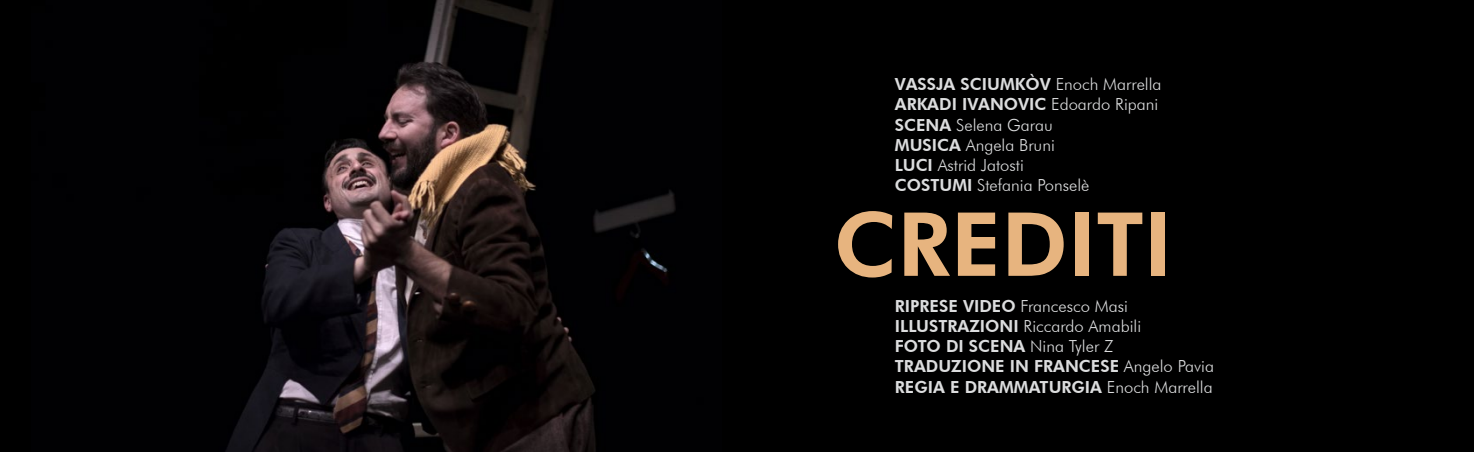
<style>
.page{position:relative;width:1474px;height:452px;background:#fff}
.page>*{position:absolute;margin:0;border:0;box-sizing:border-box;transform-origin:0 0}
.t1{font:800 88.38px "Futura BT";color:#e7b47f}
.t2{font:800 16.62px/20.1px "Futura BT";color:#dcddde}
.t3{font:300 16.62px/20.1px "Futura BT";color:#dcddde}
.s1{font-weight:800}
.s2{font-weight:300}
</style>
<div class="page">
<div style="left:0;top:0;width:730px;height:451px;background:#000"></div>
<img style="left:225px;top:0;width:451px;height:451px">
<div style="left:723px;top:0;width:750px;height:451px;background:#000"></div>
<p class="t3" style="left:894px;top:74px;width:268px"><span class="s1">VASSJA SCIUMKÒV</span> Enoch Marrella<br><span class="s1">ARKADI IVANOVIC</span> Edoardo Ripani<br><span class="s1">SCENA</span> Selena Garau<br><span class="s1">MUSICA</span> Angela Bruni<br><span class="s1">LUCI</span> Astrid Jatosti<br><span class="s1">COSTUMI</span> Stefania Ponselè</p>
<h1 class="t1" style="left:833px;top:190px;width:340px">CREDITI</h1>
<p class="t2" style="left:894px;top:295px;width:320px">RIPRESE VIDEO <span class="s2">Francesco Masi<br></span>ILLUSTRAZIONI <span class="s2">Riccardo Amabili<br></span>FOTO DI SCENA <span class="s2">Nina Tyler Z<br></span>TRADUZIONE IN FRANCESE <span class="s2">Angelo Pavia<br></span>REGIA E DRAMMATURGIA <span class="s2">Enoch Marrella</span></p>
</div>
